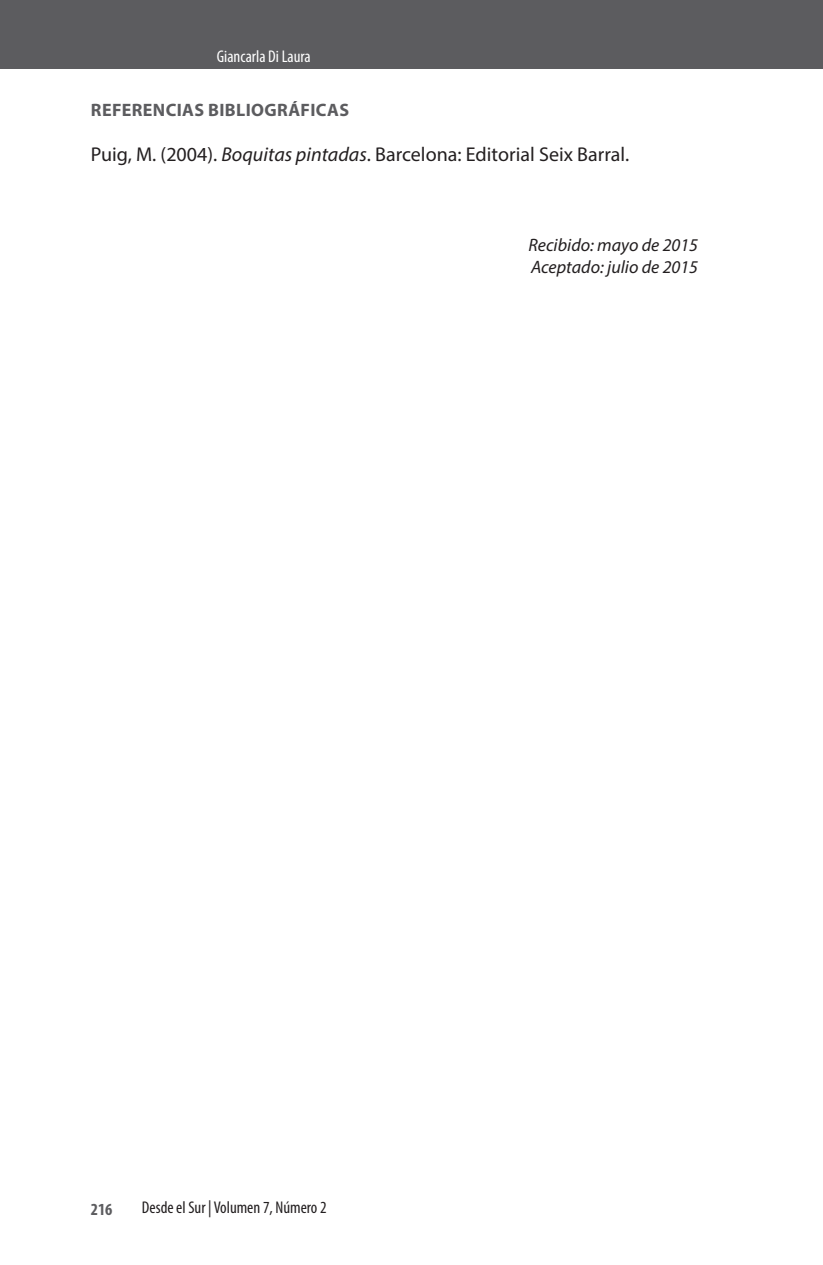
<style>
.page{position:relative;width:823px;height:1265px;background:#fff}
.page>*{position:absolute;margin:0;border:0;box-sizing:border-box;transform-origin:0 0}
.TEXTO_BIBLIOGRAFIA{font:20px "Myriad Pro";color:#231f20}
.RECIBIDO-ACEPTADO{font:italic 18px/21.6px "Myriad Pro";color:#231f20}
.REFERENCIAS_BIBLIO{font:700 18px "Myriad Pro";letter-spacing:.02em;color:#5c5c5f}
.t1{font:condensed 17px "Myriad Pro";color:#231f20}
.PARRAFOS{font:condensed 17px "Myriad Pro";color:#fff}
.t2{font:700 condensed 17px "Myriad Pro";color:#5c5c5f}
.s1{font-style:italic}
</style>
<div class="page">
<div style="left:0;top:0;width:822px;height:68px;background:#5c5c5f"></div>
<p class="PARRAFOS" style="left:217px;top:46px;width:95px">Giancarla Di Laura</p>
<p class="REFERENCIAS_BIBLIO" style="left:91px;top:98px;width:259px">REFERENCIAS BIBLIOGRÁFICAS</p>
<p class="TEXTO_BIBLIOGRAFIA" style="left:91px;top:142px;width:539px">Puig, M. (2004). <span class="s1">Boquitas pintadas</span>. Barcelona: Editorial Seix Barral.</p>
<p class="RECIBIDO-ACEPTADO" style="left:528px;top:234px;width:171px">Recibido: mayo de 2015<br>Aceptado: julio de 2015</p>
<p class="t2" style="left:91px;top:1198px;width:23px">216</p>
<p class="t1" style="left:142px;top:1196px;width:186px">Desde el Sur | Volumen 7, Número 2</p>
</div>
